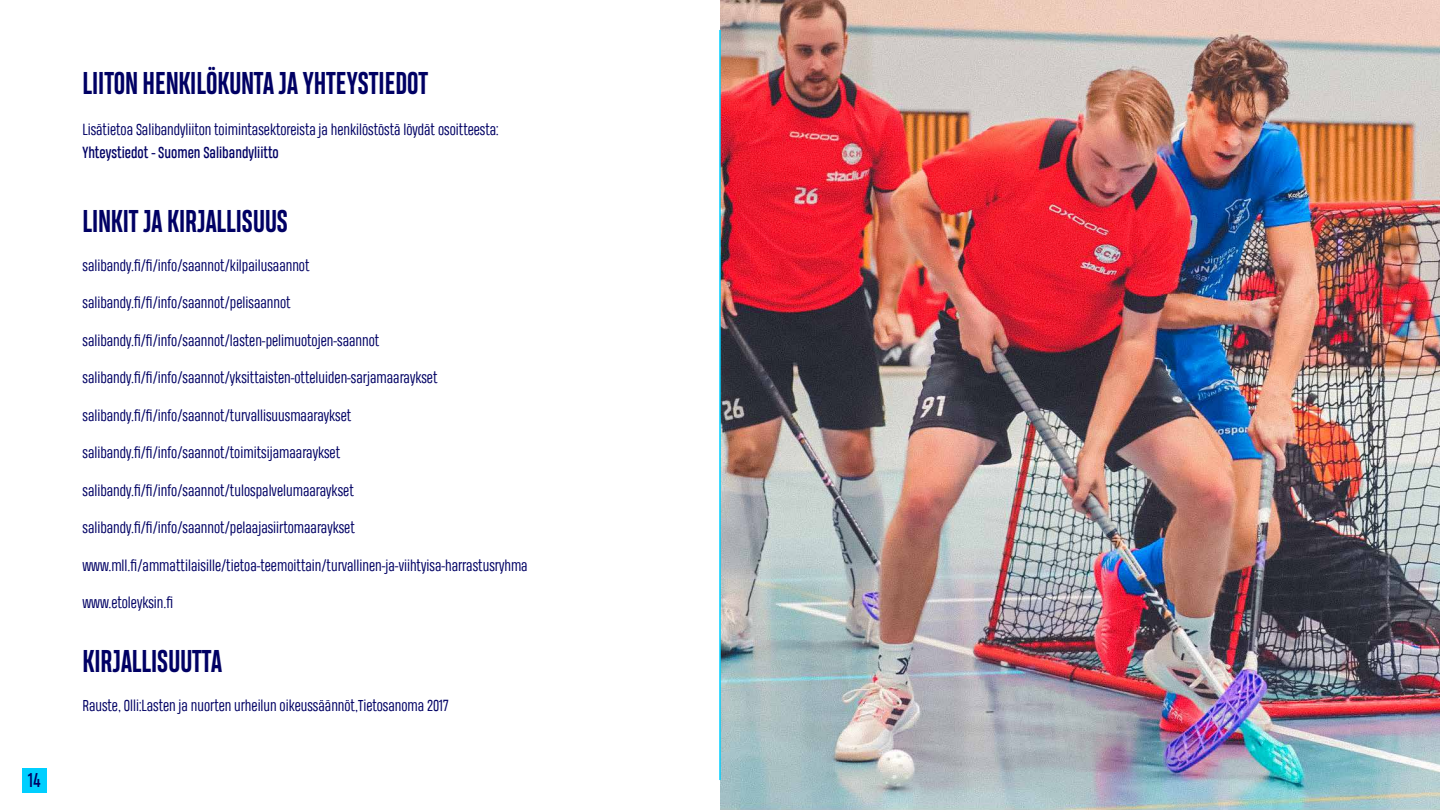
<style>
.page{position:relative;width:1440px;height:810px;background:#fff}
.page>*{position:absolute;margin:0;border:0;box-sizing:border-box;transform-origin:0 0}
.t1{font:700 30px "Heading Pro Compressed";color:#000064}
.t2{font:18.6px "Heading Pro";color:#000064}
.t3{font:15px "Heading Pro";color:#000064}
.t4{font:15px "Heading Pro";color:#000064}
</style>
<div class="page">
<img style="left:720px;top:0;width:720px;height:810px">
<div style="left:22px;top:768px;width:25px;height:24px;background:#00cfff"></div>
<hr style="left:719px;top:30px;width:2px;height:750px;background:#00cfff">
<p class="t2" style="left:28px;top:769px;width:14px">14</p>
<h1 class="t1" style="left:82px;top:65px;width:347px">LIITON HENKILÖKUNTA JA YHTEYSTIEDOT</h1>
<p class="t3" style="left:82px;top:121px;width:418px">Lisätietoa Salibandyliiton toimintasektoreista ja henkilöstöstä löydät osoitteesta:</p>
<p class="t4" style="left:82px;top:143px;width:198px">Yhteystiedot - Suomen Salibandyliitto</p>
<h1 class="t1" style="left:82px;top:203px;width:207px">LINKIT JA KIRJALLISUUS</h1>
<p class="t3" style="left:82px;top:257px;width:229px">salibandy.fi/fi/info/saannot/kilpailusaannot</p>
<p class="t3" style="left:82px;top:294px;width:210px">salibandy.fi/fi/info/saannot/pelisaannot</p>
<p class="t3" style="left:82px;top:332px;width:298px">salibandy.fi/fi/info/saannot/lasten-pelimuotojen-saannot</p>
<p class="t3" style="left:82px;top:369px;width:357px">salibandy.fi/fi/info/saannot/yksittaisten-otteluiden-sarjamaaraykset</p>
<p class="t3" style="left:82px;top:407px;width:271px">salibandy.fi/fi/info/saannot/turvallisuusmaaraykset</p>
<p class="t3" style="left:82px;top:444px;width:259px">salibandy.fi/fi/info/saannot/toimitsijamaaraykset</p>
<p class="t3" style="left:82px;top:482px;width:273px">salibandy.fi/fi/info/saannot/tulospalvelumaaraykset</p>
<p class="t3" style="left:82px;top:519px;width:274px">salibandy.fi/fi/info/saannot/pelaajasiirtomaaraykset</p>
<p class="t3" style="left:82px;top:557px;width:447px">www.mll.fi/ammattilaisille/tietoa-teemoittain/turvallinen-ja-viihtyisa-harrastusryhma</p>
<p class="t3" style="left:82px;top:594px;width:92px">www.etoleyksin.fi</p>
<h1 class="t1" style="left:82px;top:643px;width:141px">KIRJALLISUUTTA</h1>
<p class="t3" style="left:82px;top:696px;width:368px">Rauste, Olli:Lasten ja nuorten urheilun oikeussäännöt,Tietosanoma 2017</p>
</div>
